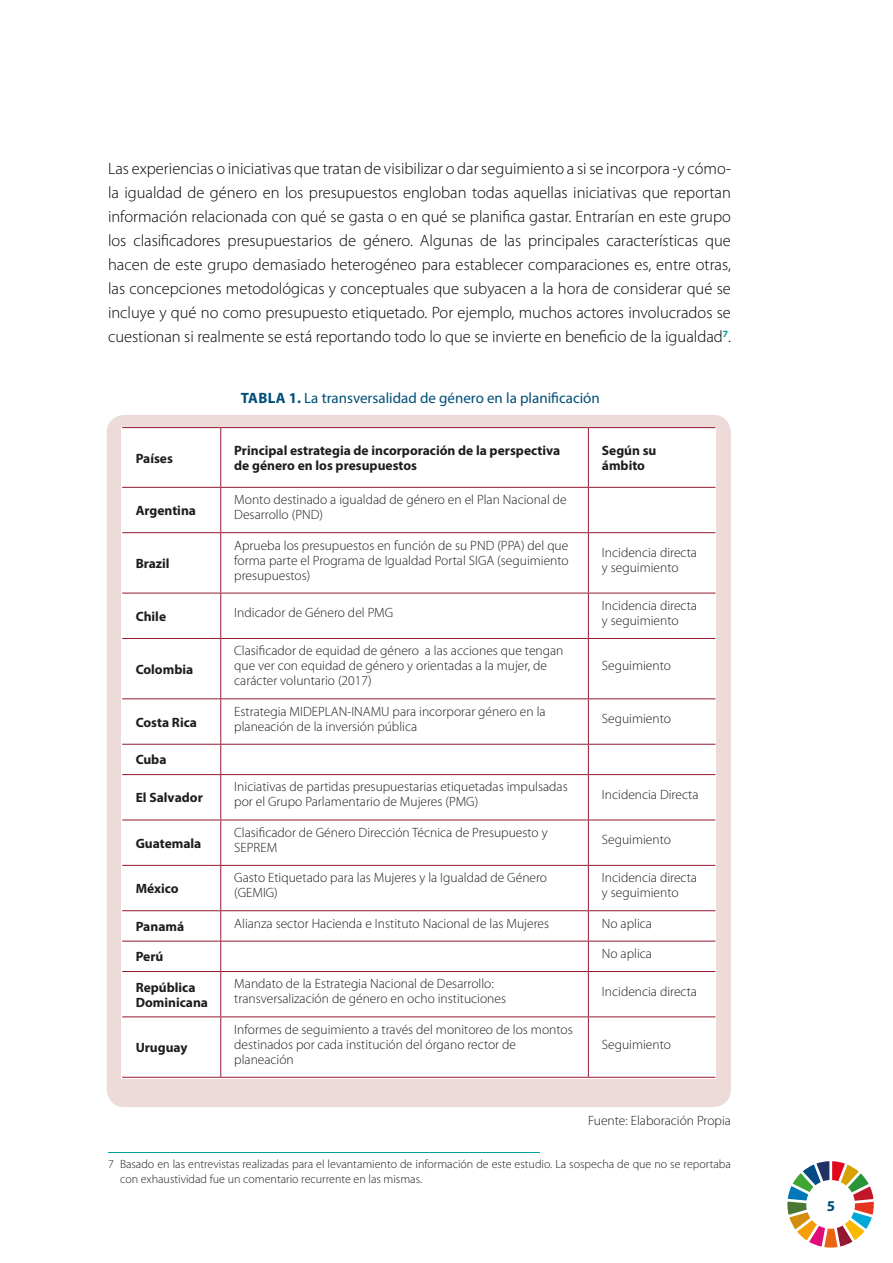
<style>
.page{position:relative;width:893px;height:1263px;background:#fff}
.page>*{position:absolute;margin:0;border:0;box-sizing:border-box;transform-origin:0 0}
.t1{font:300 16.5px/24px "Myriad Pro";color:#020304;text-align:justify}
.t2{font:15px "Myriad Pro";color:#004e78}
.t3{font:700 15px "Myriad Pro";color:#004e78}
.t4{font:300 13.5px/15px "Myriad Pro";color:#1d1d1b}
.t5{font:700 13.5px/15px "Myriad Pro";color:#1d1d1b}
.t6{font:300 12px/15px "Myriad Pro";color:#1d1d1b}
.s1{font-weight:700}
</style>
<div class="page">
<hr style="left:108px;top:1152px;width:432px;height:1px;background:#00a19b">
<svg style="left:787px;top:1161px;width:87px;height:86px"></svg>
<div style="left:107px;top:415px;width:624px;height:692px;background:#eddbd9;border-radius:18px"></div>
<div style="left:122px;top:428px;width:593px;height:649px;background:#fff"></div>
<hr style="left:122px;top:427px;width:99px;height:1px;background:#941831">
<hr style="left:221px;top:427px;width:367px;height:1px;background:#941831">
<hr style="left:220px;top:428px;width:1px;height:59px;background:#941831">
<hr style="left:588px;top:427px;width:127px;height:1px;background:#941831">
<hr style="left:588px;top:428px;width:1px;height:59px;background:#941831">
<hr style="left:122px;top:487px;width:99px;height:1px;background:#941831">
<hr style="left:221px;top:487px;width:367px;height:1px;background:#941831">
<hr style="left:220px;top:488px;width:1px;height:44px;background:#941831">
<hr style="left:588px;top:487px;width:127px;height:1px;background:#941831">
<hr style="left:588px;top:488px;width:1px;height:44px;background:#941831">
<hr style="left:122px;top:532px;width:99px;height:1px;background:#941831">
<hr style="left:221px;top:532px;width:367px;height:1px;background:#941831">
<hr style="left:220px;top:533px;width:1px;height:60px;background:#941831">
<hr style="left:588px;top:532px;width:127px;height:1px;background:#941831">
<hr style="left:588px;top:533px;width:1px;height:60px;background:#941831">
<hr style="left:122px;top:593px;width:99px;height:1px;background:#941831">
<hr style="left:221px;top:593px;width:367px;height:1px;background:#941831">
<hr style="left:220px;top:593px;width:1px;height:45px;background:#941831">
<hr style="left:588px;top:593px;width:127px;height:1px;background:#941831">
<hr style="left:588px;top:593px;width:1px;height:45px;background:#941831">
<hr style="left:122px;top:638px;width:99px;height:1px;background:#941831">
<hr style="left:221px;top:638px;width:367px;height:1px;background:#941831">
<hr style="left:220px;top:639px;width:1px;height:59px;background:#941831">
<hr style="left:588px;top:638px;width:127px;height:1px;background:#941831">
<hr style="left:588px;top:639px;width:1px;height:59px;background:#941831">
<hr style="left:122px;top:698px;width:99px;height:1px;background:#941831">
<hr style="left:221px;top:698px;width:367px;height:1px;background:#941831">
<hr style="left:220px;top:699px;width:1px;height:45px;background:#941831">
<hr style="left:588px;top:698px;width:127px;height:1px;background:#941831">
<hr style="left:588px;top:699px;width:1px;height:45px;background:#941831">
<hr style="left:122px;top:744px;width:99px;height:1px;background:#941831">
<hr style="left:221px;top:744px;width:367px;height:1px;background:#941831">
<svg style="left:220px;top:745px;width:1px;height:29px"></svg>
<hr style="left:588px;top:744px;width:127px;height:1px;background:#941831">
<svg style="left:588px;top:745px;width:1px;height:29px"></svg>
<hr style="left:122px;top:774px;width:99px;height:1px;background:#941831">
<hr style="left:221px;top:774px;width:367px;height:1px;background:#941831">
<hr style="left:220px;top:775px;width:1px;height:45px;background:#941831">
<hr style="left:588px;top:774px;width:127px;height:1px;background:#941831">
<hr style="left:588px;top:775px;width:1px;height:45px;background:#941831">
<hr style="left:122px;top:820px;width:99px;height:1px;background:#941831">
<hr style="left:221px;top:820px;width:367px;height:1px;background:#941831">
<hr style="left:220px;top:820px;width:1px;height:45px;background:#941831">
<hr style="left:588px;top:820px;width:127px;height:1px;background:#941831">
<hr style="left:588px;top:820px;width:1px;height:45px;background:#941831">
<hr style="left:122px;top:865px;width:99px;height:1px;background:#941831">
<hr style="left:221px;top:865px;width:367px;height:1px;background:#941831">
<hr style="left:220px;top:866px;width:1px;height:44px;background:#941831">
<hr style="left:588px;top:865px;width:127px;height:1px;background:#941831">
<hr style="left:588px;top:866px;width:1px;height:44px;background:#941831">
<hr style="left:122px;top:910px;width:99px;height:1px;background:#941831">
<hr style="left:221px;top:910px;width:367px;height:1px;background:#941831">
<hr style="left:220px;top:911px;width:1px;height:30px;background:#941831">
<hr style="left:588px;top:910px;width:127px;height:1px;background:#941831">
<hr style="left:588px;top:911px;width:1px;height:30px;background:#941831">
<hr style="left:122px;top:941px;width:99px;height:1px;background:#941831">
<hr style="left:221px;top:941px;width:367px;height:1px;background:#941831">
<hr style="left:220px;top:941px;width:1px;height:30px;background:#941831">
<hr style="left:588px;top:941px;width:127px;height:1px;background:#941831">
<hr style="left:588px;top:941px;width:1px;height:30px;background:#941831">
<hr style="left:122px;top:971px;width:99px;height:1px;background:#941831">
<hr style="left:221px;top:971px;width:367px;height:1px;background:#941831">
<hr style="left:220px;top:972px;width:1px;height:44px;background:#941831">
<hr style="left:588px;top:971px;width:127px;height:1px;background:#941831">
<hr style="left:588px;top:972px;width:1px;height:44px;background:#941831">
<hr style="left:122px;top:1016px;width:99px;height:1px;background:#941831">
<hr style="left:221px;top:1016px;width:367px;height:1px;background:#941831">
<hr style="left:220px;top:1017px;width:1px;height:60px;background:#941831">
<hr style="left:588px;top:1016px;width:127px;height:1px;background:#941831">
<hr style="left:588px;top:1017px;width:1px;height:60px;background:#941831">
<hr style="left:122px;top:1077px;width:99px;height:1px;background:#941831">
<hr style="left:221px;top:1077px;width:367px;height:1px;background:#941831">
<hr style="left:588px;top:1077px;width:127px;height:1px;background:#941831">
<p class="t1" style="left:108px;top:157px;width:624px">Las experiencias o iniciativas que tratan de visibilizar o dar seguimiento a si se incorpora -y cómo&shy;la igualdad de género en los presupuestos engloban todas aquellas iniciativas que reportan información relacionada con qué se gasta o en qué se planifica gastar. Entrarían en este grupo los clasificadores presupuestarios de género. Algunas de las principales características que hacen de este grupo demasiado heterogéneo para establecer comparaciones es, entre otras, las concepciones metodológicas y conceptuales que subyacen a la hora de considerar qué se incluye y qué no como presupuesto etiquetado. Por ejemplo, muchos actores involucrados se cuestionan si realmente se está reportando todo lo que se invierte en beneficio de la igualdad<sup>7</sup>.</p>
<p class="t2" style="left:241px;top:389px;width:360px"><span class="s1">TABLA 1.</span> La transversalidad de género en la planificación</p>
<p class="t5" style="left:136px;top:450px;width:39px">Países</p>
<p class="t5" style="left:234px;top:442px;width:327px">Principal estrategia de incorporación de la perspectiva de género en los presupuestos</p>
<p class="t5" style="left:602px;top:442px;width:56px">Según su ámbito</p>
<p class="t5" style="left:136px;top:503px;width:62px">Argentina</p>
<p class="t4" style="left:234px;top:492px;width:334px">Monto destinado a igualdad de género en el Plan Nacional de<br>Desarrollo (PND)</p>
<p class="t5" style="left:136px;top:555px;width:36px">Brazil</p>
<p class="t4" style="left:234px;top:538px;width:336px;text-align:justify">Aprueba los presupuestos en función de su PND (PPA) del que forma parte el Programa de Igualdad Portal SIGA (seguimiento presupuestos)</p>
<p class="t4" style="left:602px;top:545px;width:97px">Incidencia directa y seguimiento</p>
<p class="t5" style="left:136px;top:608px;width:32px">Chile</p>
<p class="t4" style="left:234px;top:606px;width:160px">Indicador de Género del PMG</p>
<p class="t4" style="left:602px;top:598px;width:97px">Incidencia directa y seguimiento</p>
<p class="t5" style="left:136px;top:661px;width:59px">Colombia</p>
<p class="t4" style="left:234px;top:643px;width:331px">Clasificador de equidad de género a las acciones que tengan que ver con equidad de género y orientadas a la mujer, de carácter voluntario (2017)</p>
<p class="t4" style="left:602px;top:658px;width:71px">Seguimiento</p>
<p class="t5" style="left:136px;top:714px;width:63px">Costa Rica</p>
<p class="t4" style="left:234px;top:704px;width:313px">Estrategia MIDEPLAN-INAMU para incorporar género en la planeación de la inversión pública</p>
<p class="t4" style="left:602px;top:711px;width:71px">Seguimiento</p>
<p class="t5" style="left:136px;top:752px;width:32px">Cuba</p>
<p class="t5" style="left:136px;top:790px;width:69px">El Salvador</p>
<p class="t4" style="left:234px;top:780px;width:335px">Iniciativas de partidas presupuestarias etiquetadas impulsadas por el Grupo Parlamentario de Mujeres (PMG)</p>
<p class="t4" style="left:602px;top:787px;width:98px">Incidencia Directa</p>
<p class="t5" style="left:136px;top:835px;width:67px">Guatemala</p>
<p class="t4" style="left:234px;top:825px;width:315px">Clasificador de Género Dirección Técnica de Presupuesto y<br>SEPREM</p>
<p class="t4" style="left:602px;top:832px;width:71px">Seguimiento</p>
<p class="t5" style="left:136px;top:880px;width:44px">México</p>
<p class="t4" style="left:234px;top:870px;width:314px">Gasto Etiquetado para las Mujeres y la Igualdad de Género (GEMIG)</p>
<p class="t4" style="left:602px;top:870px;width:97px">Incidencia directa y seguimiento</p>
<p class="t5" style="left:136px;top:918px;width:50px">Panamá</p>
<p class="t4" style="left:234px;top:916px;width:316px">Alianza sector Hacienda e Instituto Nacional de las Mujeres</p>
<p class="t4" style="left:602px;top:916px;width:52px">No aplica</p>
<p class="t5" style="left:136px;top:949px;width:29px">Perú</p>
<p class="t4" style="left:602px;top:946px;width:52px">No aplica</p>
<p class="t5" style="left:136px;top:979px;width:74px">República<br>Dominicana</p>
<p class="t4" style="left:234px;top:976px;width:273px">Mandato de la Estrategia Nacional de Desarrollo: transversalización de género en ocho instituciones</p>
<p class="t4" style="left:602px;top:984px;width:97px">Incidencia directa</p>
<p class="t5" style="left:136px;top:1039px;width:53px">Uruguay</p>
<p class="t4" style="left:234px;top:1022px;width:340px">Informes de seguimiento a través del monitoreo de los montos destinados por cada institución del órgano rector de planeación</p>
<p class="t4" style="left:602px;top:1037px;width:71px">Seguimiento</p>
<p class="t4" style="left:588px;top:1113px;width:144px">Fuente: Elaboración Propia</p>
<p class="t6" style="left:120px;top:1156px;width:612px;text-indent:-12px">7 Basado en las entrevistas realizadas para el levantamiento de información de este estudio. La sospecha de que no se reportaba con exhaustividad fue un comentario recurrente en las mismas.</p>
<p class="t3" style="left:827px;top:1196px;width:10px">5</p>
</div>
